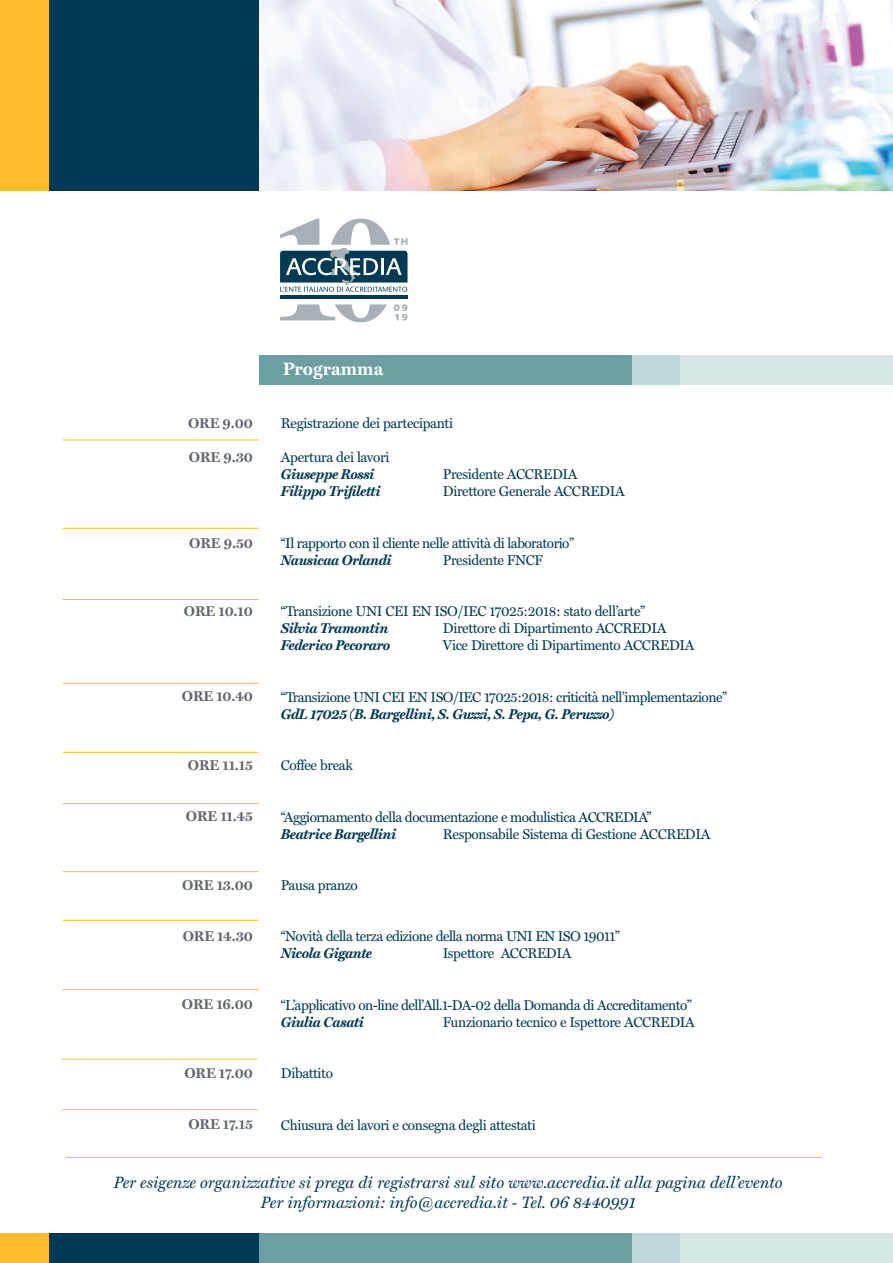
<style>
.page{position:relative;width:893px;height:1263px;background:#fff}
.page>*{position:absolute;margin:0;border:0;box-sizing:border-box;transform-origin:0 0}
.t1{font:700 18px "Miller Text";color:#fff}
.t2{font:italic 16.5px/19.8px "Miller Text";color:#003a55;text-align:center}
.t3{font:14.25px "Miller Text";letter-spacing:-.025em;color:#003a55}
.t4{font:italic 700 14.25px "Miller Text";letter-spacing:-.025em;color:#003a55}
.t5{font:700 14.25px "Miller Text";letter-spacing:-.005em;color:#626670}
</style>
<div class="page">
<hr style="left:66px;top:1157px;width:756px;height:1px;background:#fdbd2a">
<div style="left:0;top:0;width:50px;height:190px;background:#fdbd2a"></div>
<div style="left:49px;top:0;width:212px;height:190px;background:#003a55"></div>
<img style="left:259px;top:0;width:633px;height:190px">
<div style="left:0;top:1233px;width:50px;height:30px;background:#fdbd2a"></div>
<div style="left:470px;top:1233px;width:212px;height:30px;background:#bdd8d9"></div>
<div style="left:680px;top:1233px;width:212px;height:30px;background:#d6e6e6"></div>
<div style="left:49px;top:1233px;width:212px;height:30px;background:#003a55"></div>
<div style="left:259px;top:1233px;width:372px;height:30px;background:#6b9fa1"></div>
<div style="left:470px;top:355px;width:212px;height:30px;background:#bdd8d9"></div>
<div style="left:680px;top:355px;width:212px;height:30px;background:#d6e6e6"></div>
<div style="left:259px;top:355px;width:372px;height:30px;background:#6b9fa1"></div>
<hr style="left:63px;top:599px;width:196px;height:1px;background:#fdbd2a">
<hr style="left:63px;top:683px;width:196px;height:1px;background:#fdbd2a">
<hr style="left:63px;top:752px;width:196px;height:1px;background:#fdbd2a">
<hr style="left:63px;top:440px;width:196px;height:1px;background:#fdbd2a">
<hr style="left:63px;top:528px;width:196px;height:1px;background:#fdbd2a">
<hr style="left:63px;top:803px;width:196px;height:1px;background:#fdbd2a">
<hr style="left:63px;top:871px;width:196px;height:1px;background:#fdbd2a">
<hr style="left:63px;top:920px;width:196px;height:1px;background:#fdbd2a">
<hr style="left:63px;top:989px;width:196px;height:1px;background:#fdbd2a">
<hr style="left:62px;top:1059px;width:195px;height:1px;background:#fdbd2a">
<hr style="left:62px;top:1109px;width:195px;height:1px;background:#fdbd2a">
<svg style="left:280px;top:304px;width:107px;height:18px"></svg>
<hr style="left:280px;top:295px;width:127px;height:3px;background:#003a55">
<svg style="left:280px;top:219px;width:127px;height:73px"></svg>
<svg style="left:394px;top:304px;width:13px;height:16px"></svg>
<p class="t5" style="left:188px;top:417px;width:66px">ORE 9.00</p>
<p class="t5" style="left:189px;top:451px;width:66px">ORE 9.30</p>
<p class="t5" style="left:189px;top:537px;width:65px">ORE 9.50</p>
<p class="t5" style="left:184px;top:605px;width:70px">ORE 10.10</p>
<p class="t5" style="left:182px;top:691px;width:73px">ORE 10.40</p>
<p class="t5" style="left:188px;top:759px;width:66px">ORE 11.15</p>
<p class="t5" style="left:186px;top:811px;width:69px">ORE 11.45</p>
<p class="t5" style="left:182px;top:879px;width:72px">ORE 13.00</p>
<p class="t5" style="left:183px;top:930px;width:72px">ORE 14.30</p>
<p class="t5" style="left:182px;top:999px;width:73px">ORE 16.00</p>
<p class="t5" style="left:184px;top:1067px;width:70px">ORE 17.00</p>
<p class="t5" style="left:188px;top:1118px;width:66px">ORE 17.15</p>
<p class="t1" style="left:283px;top:361px;width:102px">Programma</p>
<p class="t3" style="left:281px;top:417px;width:174px">Registrazione dei partecipanti</p>
<p class="t3" style="left:281px;top:451px;width:110px">Apertura dei lavori</p>
<p class="t4" style="left:281px;top:469px;width:95px">Giuseppe Rossi</p>
<p class="t3" style="left:443px;top:469px;width:136px">Presidente ACCREDIA</p>
<p class="t4" style="left:281px;top:486px;width:101px">Filippo Trifiletti</p>
<p class="t3" style="left:443px;top:486px;width:183px">Direttore Generale ACCREDIA</p>
<p class="t3" style="left:281px;top:537px;width:295px">“Il rapporto con il cliente nelle attività di laboratorio”</p>
<p class="t4" style="left:281px;top:554px;width:112px">Nausicaa Orlandi</p>
<p class="t3" style="left:443px;top:554px;width:102px">Presidente FNCF</p>
<p class="t3" style="left:281px;top:606px;width:366px">“Transizione UNI CEI EN ISO/IEC 17025:2018: stato dell’arte”</p>
<p class="t4" style="left:281px;top:623px;width:109px">Silvia Tramontin</p>
<p class="t3" style="left:443px;top:623px;width:225px">Direttore di Dipartimento ACCREDIA</p>
<p class="t4" style="left:281px;top:640px;width:111px">Federico Pecoraro</p>
<p class="t3" style="left:443px;top:640px;width:253px">Vice Direttore di Dipartimento ACCREDIA</p>
<p class="t3" style="left:281px;top:691px;width:447px">“Transizione UNI CEI EN ISO/IEC 17025:2018: criticità nell’implementazione”</p>
<p class="t4" style="left:281px;top:708px;width:335px">GdL 17025 (B. Bargellini, S. Guzzi, S. Pepa, G. Peruzzo)</p>
<p class="t3" style="left:281px;top:760px;width:73px">Coffee break</p>
<p class="t3" style="left:281px;top:811px;width:372px">“Aggiornamento della documentazione e modulistica ACCREDIA”</p>
<p class="t4" style="left:281px;top:828px;width:117px">Beatrice Bargellini</p>
<p class="t3" style="left:443px;top:828px;width:269px">Responsabile Sistema di Gestione ACCREDIA</p>
<p class="t3" style="left:281px;top:879px;width:79px">Pausa pranzo</p>
<p class="t3" style="left:281px;top:931px;width:340px">“Novità della terza edizione della norma UNI EN ISO 19011”</p>
<p class="t4" style="left:281px;top:948px;width:93px">Nicola Gigante</p>
<p class="t3" style="left:443px;top:948px;width:130px">Ispettore ACCREDIA</p>
<p class="t3" style="left:281px;top:999px;width:412px">“L’applicativo on-line dell’All.1-DA-02 della Domanda di Accreditamento”</p>
<p class="t4" style="left:281px;top:1016px;width:85px">Giulia Casati</p>
<p class="t3" style="left:443px;top:1016px;width:253px">Funzionario tecnico e Ispettore ACCREDIA</p>
<p class="t3" style="left:281px;top:1068px;width:54px">Dibattito</p>
<p class="t3" style="left:281px;top:1119px;width:256px">Chiusura dei lavori e consegna degli attestati</p>
<p class="t2" style="left:114px;top:1174px;width:670px">Per esigenze organizzative si prega di registrarsi sul sito www.accredia.it alla pagina dell’evento<br>Per informazioni: info@accredia.it - Tel. 06 8440991</p>
</div>
